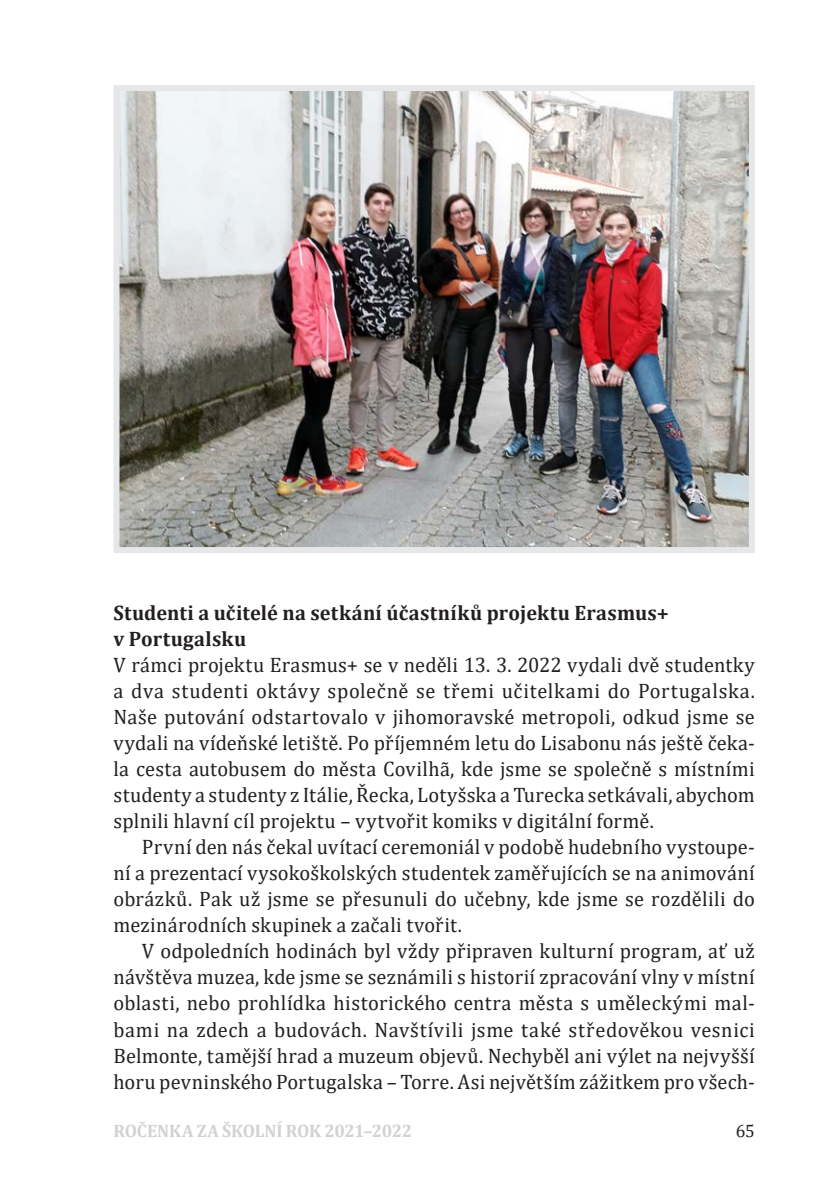
<style>
.page{position:relative;width:840px;height:1191px;background:#fff}
.page>*{position:absolute;margin:0;border:0;box-sizing:border-box;transform-origin:0 0}
.t1{font:21px/26px "Cambria";letter-spacing:.015em;color:#231f20;text-align:justify}
.t2{font:700 21px/26px "Cambria";letter-spacing:.015em;color:#231f20}
.t3{font:700 18px "Cambria";letter-spacing:-.015em;color:#d1d2d4}
.t4{font:18px "Cambria";color:#231f20}
</style>
<div class="page">
<img style="left:120px;top:92px;width:627px;height:454px">
<div style="left:113px;top:85px;width:641px;height:468px;border:6px solid #e6e7e9"></div>
<p class="t2" style="left:113px;top:599px;width:556px">Studenti a učitelé na setkání účastníků projektu Erasmus+ v Portugalsku</p>
<p class="t1" style="left:113px;top:652px;width:642px">V rámci projektu Erasmus+ se v neděli 13. 3. 2022 vydali dvě studentky a dva studenti oktávy společně se třemi učitelkami do Portugalska.<br>Naše putování odstartovalo v jihomoravské metropoli, odkud jsme se vydali na vídeňské letiště. Po příjemném letu do Lisabonu nás ještě čeka&shy;la cesta autobusem do města Covilhã, kde jsme se společně s místními studenty a studenty z Itálie, Řecka, Lotyšska a Turecka setkávali, abychom splnili hlavní cíl projektu – vytvořit komiks v digitální formě.</p>
<p class="t1" style="left:113px;top:834px;width:642px;text-indent:28px">První den nás čekal uvítací ceremoniál v podobě hudebního vystoupe&shy;ní a prezentací vysokoškolských studentek zaměřujících se na animování obrázků. Pak už jsme se přesunuli do učebny, kde jsme se rozdělili do mezinárodních skupinek a začali tvořit.</p>
<p class="t1" style="left:113px;top:938px;width:642px;text-indent:28px">V odpoledních hodinách byl vždy připraven kulturní program, ať už návštěva muzea, kde jsme se seznámili s historií zpracování vlny v místní oblasti, nebo prohlídka historického centra města s uměleckými mal&shy;bami na zdech a budovách. Navštívili jsme také středověkou vesnici Belmonte, tamější hrad a muzeum objevů. Nechyběl ani výlet na nejvyšší horu pevninského Portugalska – Torre. Asi největším zážitkem pro všech-</p>
<p class="t3" style="left:113px;top:1118px;width:300px">ROČENKA ZA ŠKOLNÍ ROK 2021–2022</p>
<p class="t4" style="left:735px;top:1120px;width:21px">65</p>
</div>
